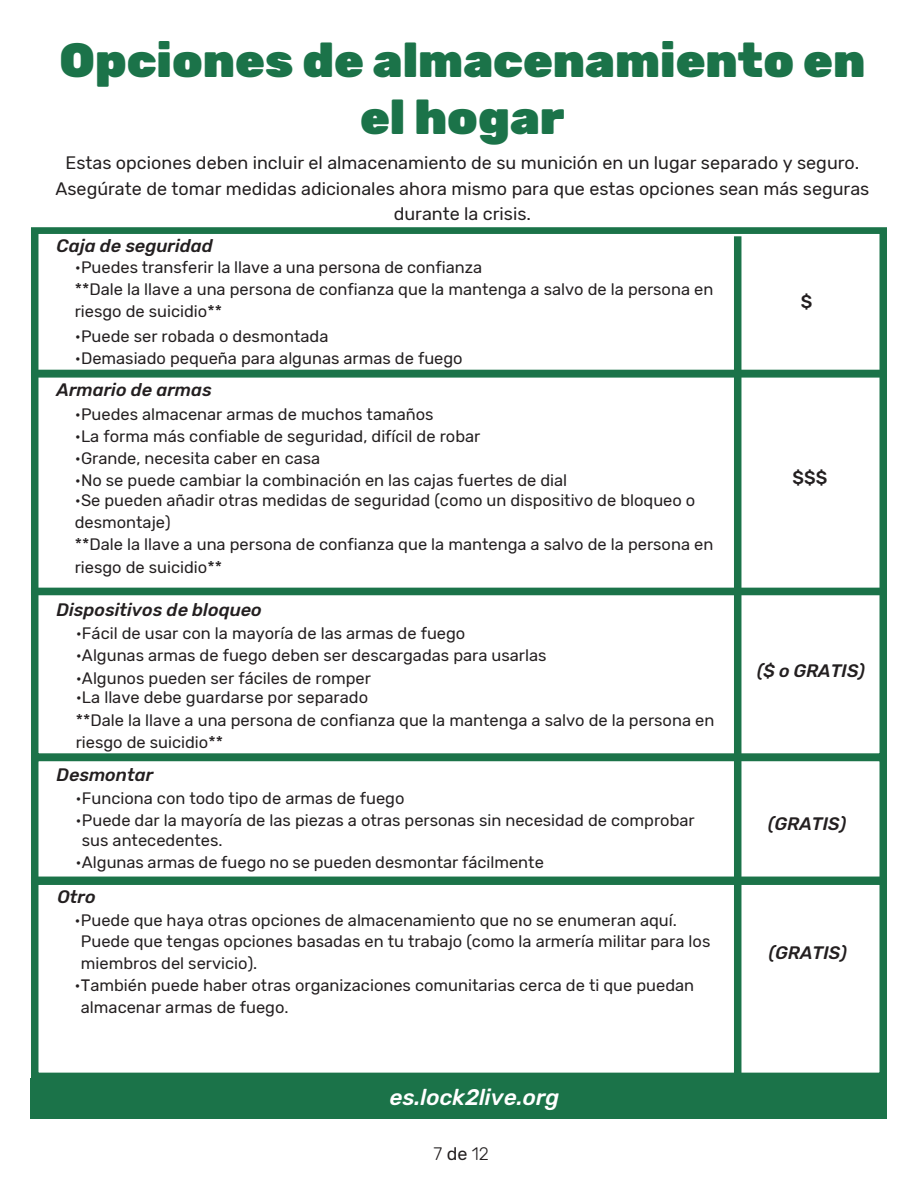
<style>
.page{position:relative;width:918px;height:1188px;background:#fff}
.page>*{position:absolute;margin:0;border:0;box-sizing:border-box;transform-origin:0 0}
.t1{font:900 48px/57.6px "Rubik";color:#1b7349;text-align:center}
.t2{font:italic 500 22.5px "Rubik";color:#fff}
.t3{font:18px/25.2px "Rubik";color:#231f20;text-align:center}
.t4{font:italic 500 18px "Rubik";color:#231f20}
.t5{font:300 18px "Rubik";color:#231f20}
.t6{font:500 18px "Rubik";color:#231f20}
.t7{font:16.5px/22.2px "Rubik";color:#231f20}
.s1{font-weight:300}
.s2{font-weight:400}
</style>
<div class="page">
<div style="left:31px;top:370px;width:856px;height:225px;border:7px solid #1b7349"></div>
<div style="left:31px;top:754px;width:856px;height:130px;border:7px solid #1b7349"></div>
<div style="left:31px;top:227px;width:856px;height:151px;border:7px solid #1b7349"></div>
<div style="left:31px;top:588px;width:856px;height:173px;border:7px solid #1b7349"></div>
<div style="left:31px;top:877px;width:856px;height:204px;border:8px solid #1b7349"></div>
<div style="left:734px;top:236px;width:7px;height:871px;background:#1b7349"></div>
<div style="left:31px;top:1078px;width:856px;height:41px;background:#1b7349"></div>
<p class="t1" style="left:59px;top:33px;width:808px">Opciones de almacenamiento en el hogar</p>
<p class="t3" style="left:55px;top:151px;width:815px">Estas opciones deben incluir el almacenamiento de su munición en un lugar separado y seguro.<br>Asegúrate de tomar medidas adicionales ahora mismo para que estas opciones sean más seguras durante la crisis.</p>
<p class="t4" style="left:56px;top:236px;width:158px">Caja de seguridad</p>
<p class="t7" style="left:75px;top:256px;width:640px"><span class="s1">•</span>Puedes transferir la llave a una persona de confianza<br>**Dale la llave a una persona de confianza que la mantenga a salvo de la persona en riesgo de suicidio**</p>
<p class="t7" style="left:75px;top:325px;width:255px"><span class="s1">•</span>Puede ser robada o desmontada</p>
<p class="t7" style="left:75px;top:348px;width:390px"><span class="s1">•</span>Demasiado pequeña para algunas armas de fuego</p>
<p class="t4" style="left:56px;top:380px;width:157px">Armario de armas</p>
<p class="t7" style="left:75px;top:403px;width:360px"><span class="s1">•</span>Puedes almacenar armas de muchos tamaños</p>
<p class="t7" style="left:75px;top:425px;width:407px"><span class="s1">•</span>La forma más confiable de seguridad, difícil de robar</p>
<p class="t7" style="left:75px;top:448px;width:247px"><span class="s1">•</span>Grande, necesita caber en casa</p>
<p class="t7" style="left:75px;top:470px;width:494px"><span class="s1">•</span>No se puede cambiar la combinación en las cajas fuertes de dial</p>
<p class="t7" style="left:75px;top:490px;width:640px"><span class="s1">•</span>Se pueden añadir otras medidas de seguridad (como un dispositivo de bloqueo o desmontaje)<br>**Dale la llave a una persona de confianza que la mantenga a salvo de la persona en riesgo de suicidio**</p>
<p class="t4" style="left:56px;top:600px;width:207px">Dispositivos de bloqueo</p>
<p class="t7" style="left:76px;top:623px;width:391px"><span class="s1">•</span>Fácil de usar con la mayoría de las armas de fuego</p>
<p class="t7" style="left:76px;top:645px;width:472px"><span class="s1">•</span>Algunas armas de fuego deben ser descargadas para usarlas</p>
<p class="t7" style="left:76px;top:667px;width:297px"><span class="s1">•</span>Algunos pueden ser fáciles de romper</p>
<p class="t7" style="left:76px;top:687px;width:640px"><span class="s1">•</span>La llave debe guardarse por separado<br>**Dale la llave a una persona de confianza que la mantenga a salvo de la persona en riesgo de suicidio**</p>
<p class="t4" style="left:56px;top:764px;width:98px">Desmontar</p>
<p class="t7" style="left:76px;top:787px;width:330px"><span class="s1">•</span>Funciona con todo tipo de armas de fuego</p>
<p class="t7" style="left:82px;top:811px;width:614px;line-height:19.8px;text-indent:-6px"><span class="s1">•</span>Puede dar la mayoría de las piezas a otras personas sin necesidad de comprobar sus antecedentes.</p>
<p class="t7" style="left:76px;top:852px;width:470px"><span class="s1">•</span>Algunas armas de fuego no se pueden desmontar fácilmente</p>
<p class="t4" style="left:57px;top:887px;width:40px">Otro</p>
<p class="t7" style="left:81px;top:909px;width:631px;line-height:21.8px;text-indent:-6px"><span class="s1">•</span>Puede que haya otras opciones de almacenamiento que no se enumeran aquí.<br>Puede que tengas opciones basadas en tu trabajo (como la armería militar para los miembros del servicio).</p>
<p class="t7" style="left:81px;top:975px;width:615px;line-height:21.8px;text-indent:-6px"><span class="s1">•</span>También puede haber otras organizaciones comunitarias cerca de ti que puedan almacenar armas de fuego.</p>
<p class="t6" style="left:801px;top:292px;width:13px">$</p>
<p class="t6" style="left:792px;top:467px;width:36px">$$$</p>
<p class="t4" style="left:757px;top:661px;width:109px">($ o GRATIS)</p>
<p class="t4" style="left:768px;top:814px;width:80px">(GRATIS)</p>
<p class="t4" style="left:769px;top:942px;width:80px">(GRATIS)</p>
<p class="t2" style="left:390px;top:1085px;width:171px">es.lock2live.org</p>
<p class="t5" style="left:433px;top:1143px;width:57px">7 <span class="s2">de</span> 12</p>
</div>
